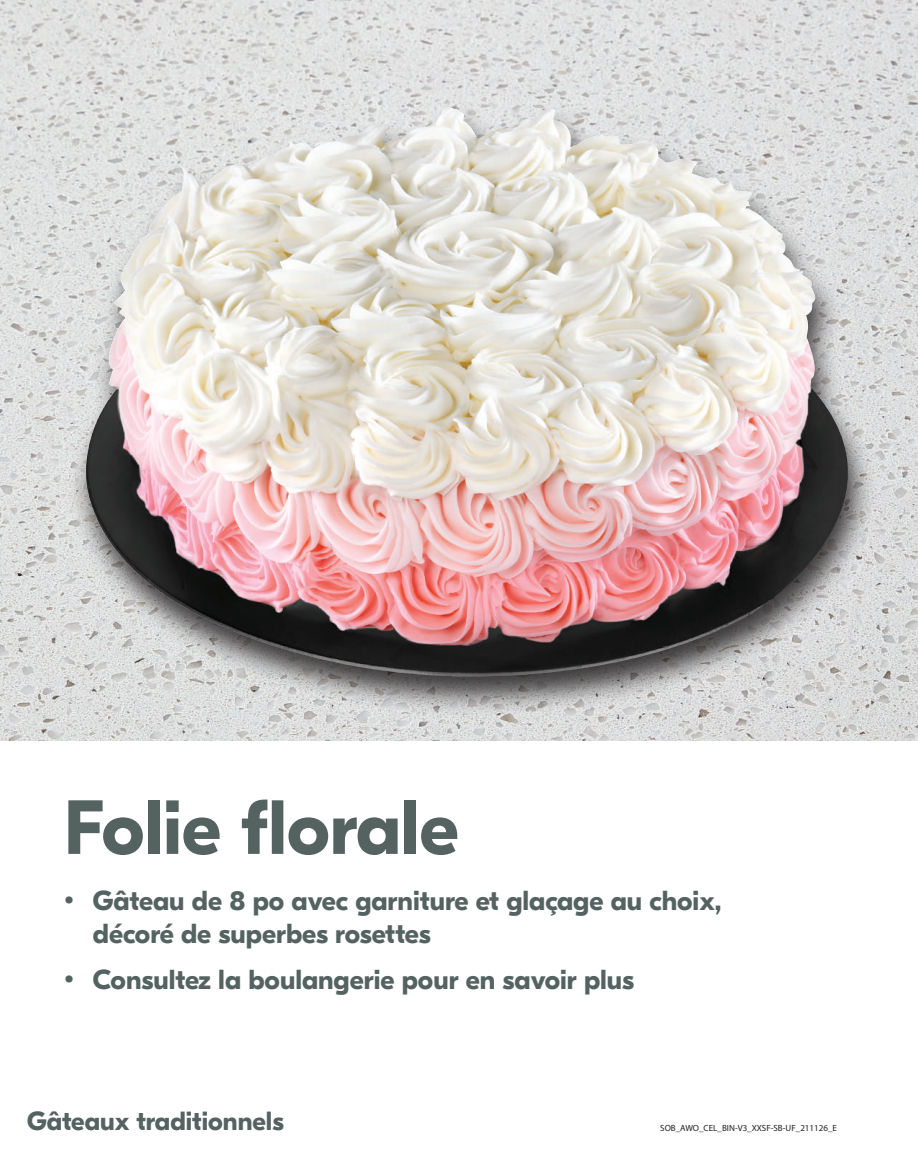
<style>
.page{position:relative;width:918px;height:1161px;background:#fff}
.page>*{position:absolute;margin:0;border:0;box-sizing:border-box;transform-origin:0 0}
.t1{font:700 76.5px "GT Eesti Pro Display";color:#546260}
.t2{font:700 27.45px/32.4px "GT Eesti Pro Display";color:#546260}
.t3{font:700 26.25px "GT Eesti Pro Display";color:#546260}
.t4{font:9px "Myriad Pro";color:#231f20}
</style>
<div class="page">
<img style="left:0;top:0;width:918px;height:741px">
<div style="left:69px;top:103px;width:808px;height:614px;background:#231f20;opacity:.86"></div>
<img style="left:84px;top:109px;width:792px;height:567px">
<h1 class="t1" style="left:64px;top:785px;width:396px">Folie florale</h1>
<p class="t2" style="left:93px;top:885px;width:630px;text-indent:-29px">• Gâteau de 8 po avec garniture et glaçage au choix, décoré de superbes rosettes</p>
<p class="t2" style="left:64px;top:963px;width:572px">• Consultez la boulangerie pour en savoir plus</p>
<p class="t3" style="left:27px;top:1107px;width:258px">Gâteaux traditionnels</p>
<p class="t4" style="left:660px;top:1122px;width:178px">SOB_AWO_CEL_BIN-V3_XXSF-SB-UF_211126_E</p>
</div>
